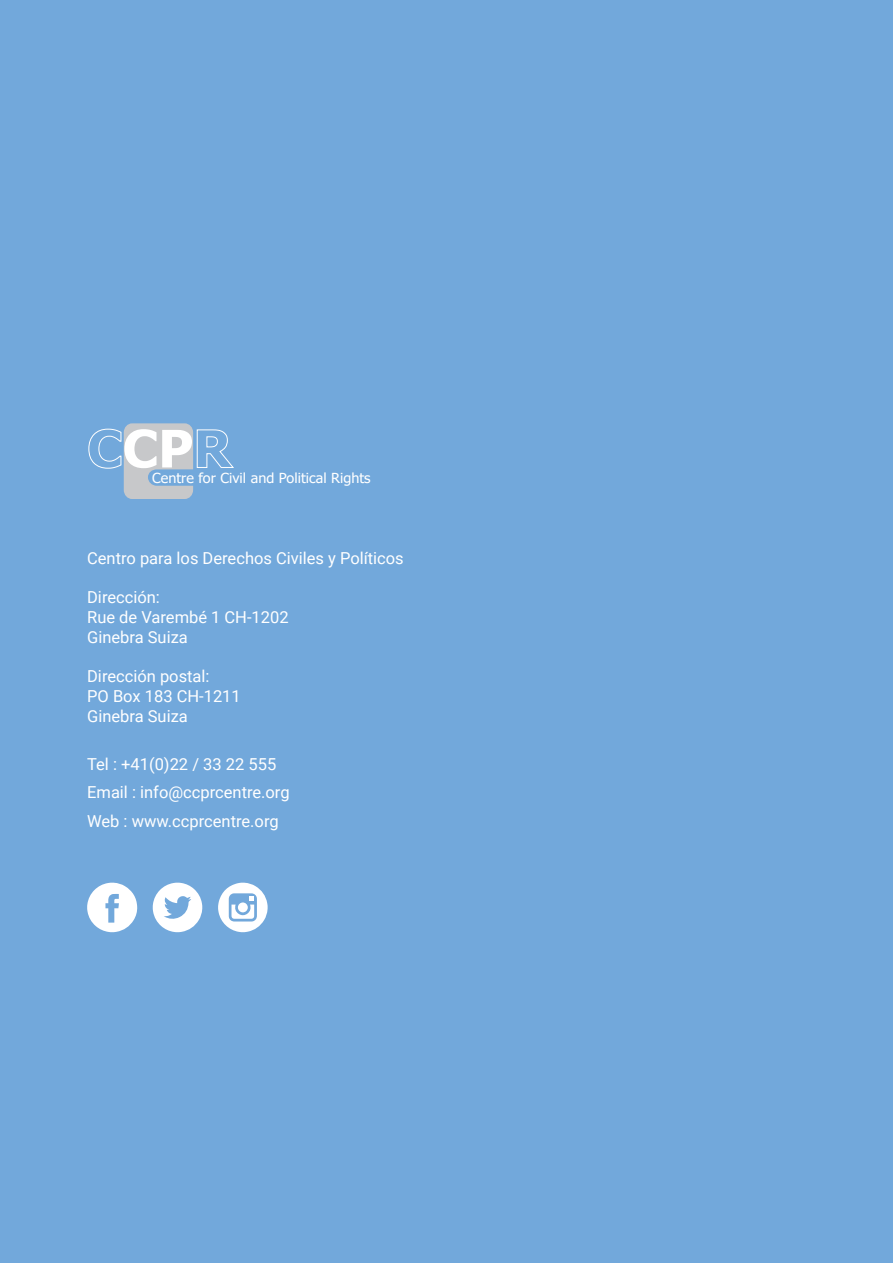
<style>
.page{position:relative;width:893px;height:1263px;background:#72a8db}
.page>*{position:absolute;margin:0;border:0;box-sizing:border-box;transform-origin:0 0}
.t1{font:700 51.6px "Tahoma";color:#fff}
.t2{font:16.5px/19.8px "Roboto";color:#fff}
.t3{font:13.8px "Tahoma";color:#fff;scale:1.04 1}
</style>
<div class="page">
<svg style="left:87px;top:883px;width:50px;height:49px"></svg>
<svg style="left:153px;top:883px;width:49px;height:49px"></svg>
<svg style="left:218px;top:883px;width:50px;height:49px"></svg>
<svg style="left:88px;top:423px;width:146px;height:76px"></svg>
<h1 class="t1" style="left:123px;top:412px;width:72px">CP</h1>
<p class="t3" style="left:152px;top:468px;width:212px">Centre for Civil and Political Rights</p>
<p class="t2" style="left:87px;top:547px;width:318px">Centro para los Derechos Civiles y Políticos</p>
<p class="t2" style="left:87px;top:587px;width:203px">Dirección:<br>Rue de Varembé 1 CH-1202<br>Ginebra Suiza</p>
<p class="t2" style="left:87px;top:666px;width:155px">Dirección postal:<br>PO Box 183 CH-1211<br>Ginebra Suiza</p>
<p class="t2" style="left:87px;top:749px;width:204px;line-height:28.3px">Tel : +41(0)22 / 33 22 555<br>Email : info@ccprcentre.org<br>Web : www.ccprcentre.org</p>
</div>
